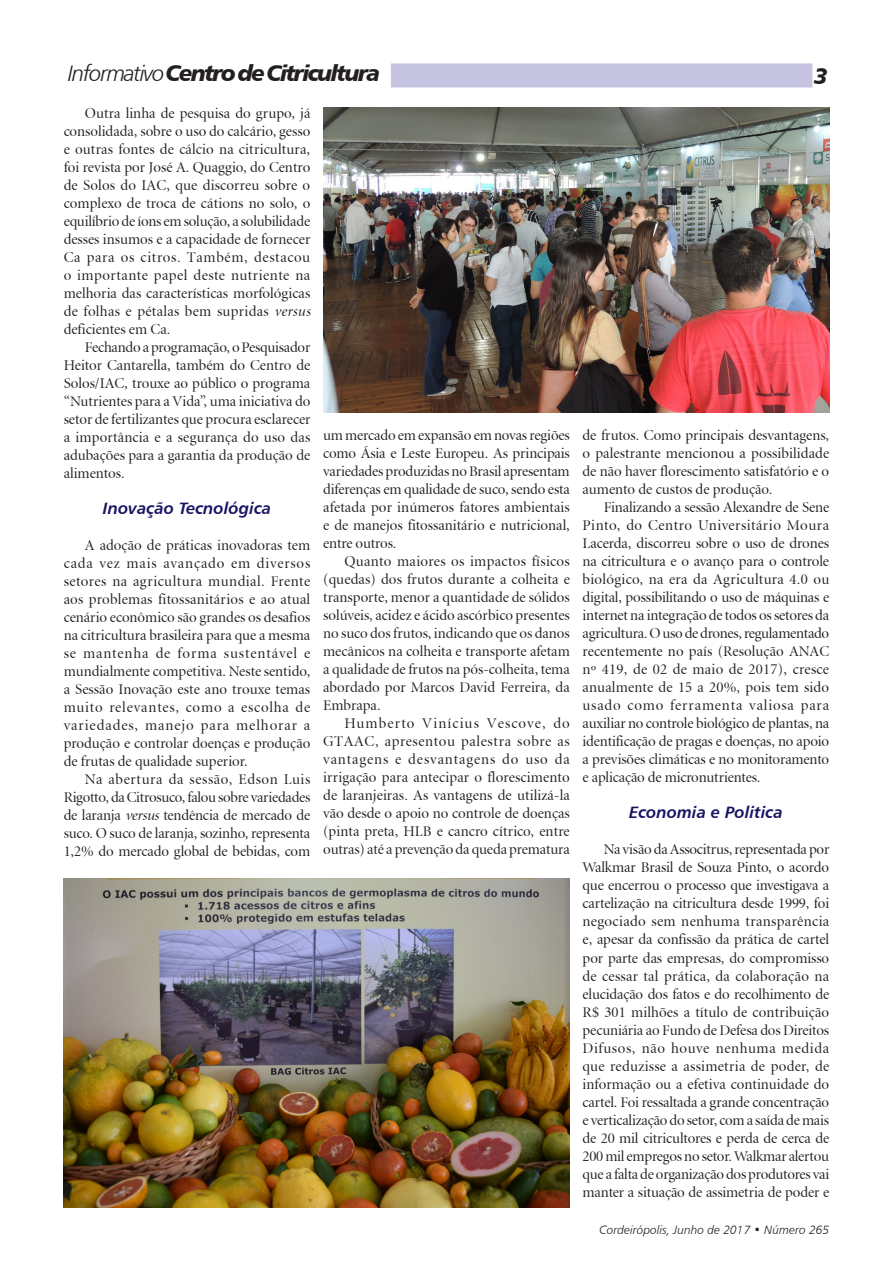
<style>
.page{position:relative;width:893px;height:1276px;background:#fff}
.page>*{position:absolute;margin:0;border:0;box-sizing:border-box;transform-origin:0 0}
.t1{font:22.5px "Humanist 777 BT Black Italic B";letter-spacing:-.08em;color:#231f20}
.Título_4{font:16.5px "Humanist 777 BT Bold Italic B";color:#191364}
.Informativo{font:15px/18px "Atlante Display S Si Display";color:#231f20;text-align:justify}
.t2{font:12px "Humanist 777 BT Light Italic B";color:#231f20}
.s1{font-family:"Humanist 777 BT Light Italic B"}
.s2{font-style:italic}
</style>
<div class="page">
<div style="left:391px;top:64px;width:421px;height:23px;background:#c6c4e1"></div>
<img style="left:323px;top:107px;width:506px;height:306px">
<img style="left:64px;top:879px;width:506px;height:328px">
<p class="t1" style="left:68px;top:58px;width:314px"><span class="s1">Informativo</span>Centro de Citricultura</p>
<p class="t1" style="left:814px;top:61px;width:15px">3</p>
<p class="Informativo" style="left:64px;top:105px;width:248px;text-indent:21px">Outra linha de pesquisa do grupo, já consolidada, sobre o uso do calcário, gesso e outras fontes de cálcio na citricultura, foi revista por José A. Quaggio, do Centro de Solos do IAC, que discorreu sobre o complexo de troca de cátions no solo, o equilíbrio de íons em solução, a solubilidade desses insumos e a capacidade de fornecer Ca para os citros. Também, destacou o importante papel deste nutriente na melhoria das características morfológicas de folhas e pétalas bem supridas <span class="s2">versus </span>deficientes em Ca.</p>
<p class="Informativo" style="left:64px;top:339px;width:248px;text-indent:21px">Fechando a programação, o Pesquisador Heitor Cantarella, também do Centro de Solos/IAC, trouxe ao público o programa “Nutrientes para a Vida”, uma iniciativa do setor de fertilizantes que procura esclarecer a importância e a segurança do uso das adubações para a garantia da produção de alimentos.</p>
<p class="Título_4" style="left:103px;top:498px;width:170px">Inovação Tecnológica</p>
<p class="Informativo" style="left:64px;top:537px;width:248px;text-indent:21px">A adoção de práticas inovadoras tem cada vez mais avançado em diversos setores na agricultura mundial. Frente aos problemas fitossanitários e ao atual cenário econômico são grandes os desafios na citricultura brasileira para que a mesma se mantenha de forma sustentável e mundialmente competitiva. Neste sentido, a Sessão Inovação este ano trouxe temas muito relevantes, como a escolha de variedades, manejo para melhorar a produção e controlar doenças e produção de frutas de qualidade superior.</p>
<p class="Informativo" style="left:64px;top:771px;width:248px;text-indent:21px">Na abertura da sessão, Edson Luis Rigotto, da Citrosuco, falou sobre variedades de laranja <span class="s2">versus</span> tendência de mercado de suco. O suco de laranja, sozinho, representa 1,2% do mercado global de bebidas, com</p>
<p class="Informativo" style="left:323px;top:427px;width:248px">um mercado em expansão em novas regiões como Ásia e Leste Europeu. As principais variedades produzidas no Brasil apresentam diferenças em qualidade de suco, sendo esta afetada por inúmeros fatores ambientais e de manejos fitossanitário e nutricional, entre outros.</p>
<p class="Informativo" style="left:323px;top:553px;width:248px;text-indent:21px">Quanto maiores os impactos físicos (quedas) dos frutos durante a colheita e transporte, menor a quantidade de sólidos solúveis, acidez e ácido ascórbico presentes no suco dos frutos, indicando que os danos mecânicos na colheita e transporte afetam a qualidade de frutos na pós-colheita, tema abordado por Marcos David Ferreira, da Embrapa.</p>
<p class="Informativo" style="left:323px;top:715px;width:248px;text-indent:21px">Humberto Vinícius Vescove, do GTAAC, apresentou palestra sobre as vantagens e desvantagens do uso da irrigação para antecipar o florescimento de laranjeiras. As vantagens de utilizá-la vão desde o apoio no controle de doenças (pinta preta, HLB e cancro cítrico, entre outras) até a prevenção da queda prematura</p>
<p class="Informativo" style="left:583px;top:427px;width:248px">de frutos. Como principais desvantagens, o palestrante mencionou a possibilidade de não haver florescimento satisfatório e o aumento de custos de produção.</p>
<p class="Informativo" style="left:583px;top:499px;width:248px;text-indent:21px">Finalizando a sessão Alexandre de Sene Pinto, do Centro Universitário Moura Lacerda, discorreu sobre o uso de drones na citricultura e o avanço para o controle biológico, na era da Agricultura 4.0 ou digital, possibilitando o uso de máquinas e internet na integração de todos os setores da agricultura. O uso de drones, regulamentado recentemente no país (Resolução ANAC nº 419, de 02 de maio de 2017), cresce anualmente de 15 a 20%, pois tem sido usado como ferramenta valiosa para auxiliar no controle biológico de plantas, na identificação de pragas e doenças, no apoio a previsões climáticas e no monitoramento e aplicação de micronutrientes.</p>
<p class="Título_4" style="left:629px;top:802px;width:155px">Economia e Politica</p>
<p class="Informativo" style="left:583px;top:841px;width:248px;text-indent:21px">Na visão da Associtrus, representada por Walkmar Brasil de Souza Pinto, o acordo que encerrou o processo que investigava a cartelização na citricultura desde 1999, foi negociado sem nenhuma transparência e, apesar da confissão da prática de cartel por parte das empresas, do compromisso de cessar tal prática, da colaboração na elucidação dos fatos e do recolhimento de R$ 301 milhões a título de contribuição pecuniária ao Fundo de Defesa dos Direitos Difusos, não houve nenhuma medida que reduzisse a assimetria de poder, de informação ou a efetiva continuidade do cartel. Foi ressaltada a grande concentração e verticalização do setor, com a saída de mais de 20 mil citricultores e perda de cerca de 200 mil empregos no setor. Walkmar alertou que a falta de organização dos produtores vai manter a situação de assimetria de poder e</p>
<p class="t2" style="left:600px;top:1222px;width:231px">Cordeirópolis, Junho de 2017 • Número 265</p>
</div>
